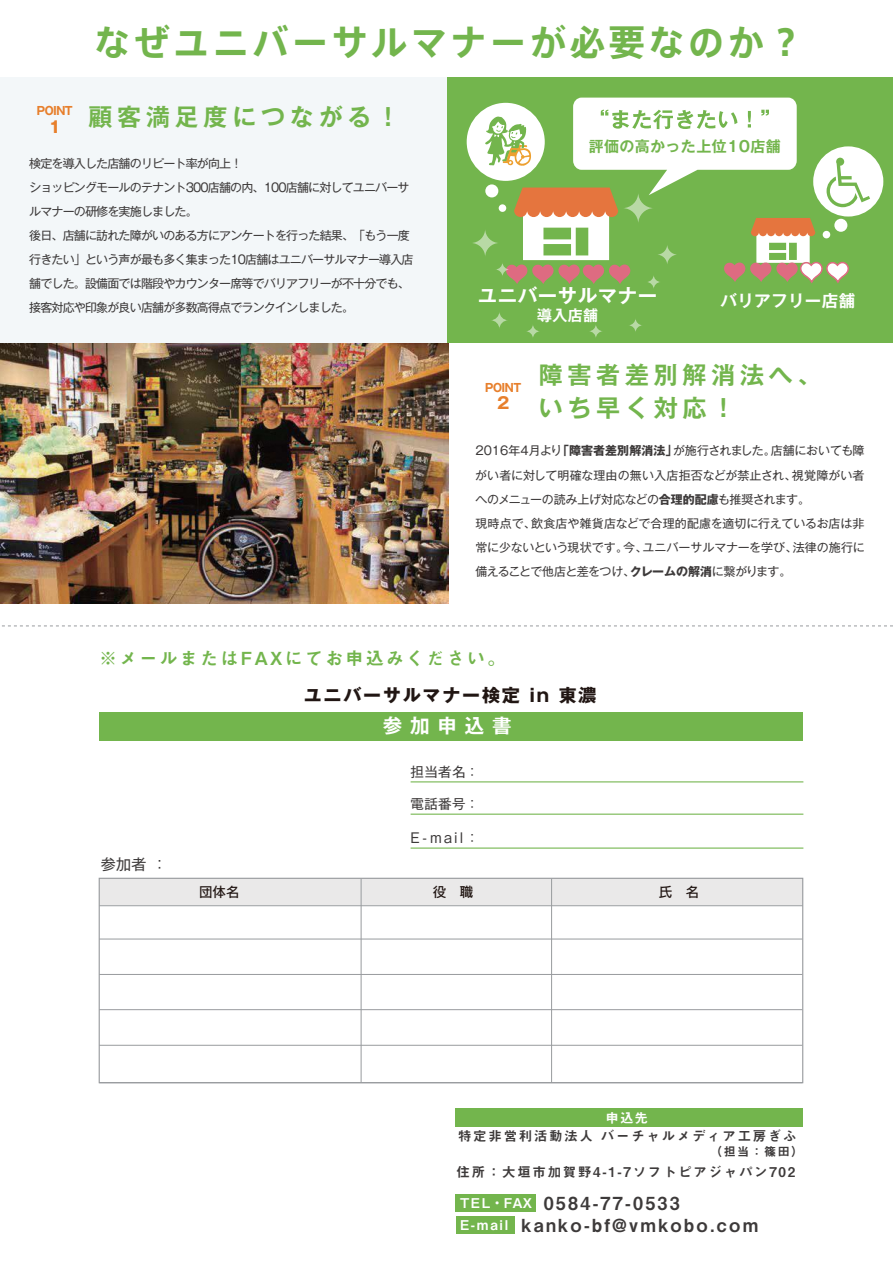
<style>
.page{position:relative;width:893px;height:1263px;background:#fff}
.page>*{position:absolute;margin:0;border:0;box-sizing:border-box;transform-origin:0 0}
.t1{font:700 36px "Axis Std";letter-spacing:.1em;color:#73b54d}
.t2{font:700 24px/33px "Gothic MB101 Pro De";letter-spacing:.2em;color:#73b54d}
.t3{font:700 19.5px "Gothic MB101 Pro De";letter-spacing:.025em;color:#fff}
.t4{font:18px "Midashi Go Pro MB31";letter-spacing:.125em;color:#3d3a3a}
.t5{font:18px "Midashi Go Pro MB31";letter-spacing:.125em;color:#73b54d}
.t6{font:700 18px "Gothic MB101 Pro";letter-spacing:.1em;color:#211613}
.t7{font:700 16.5px "Gothic MB101 Pro De";letter-spacing:.025em;color:#fff}
.t8{font:700 16.05px "Gothic MB101 Pro";color:#e77f2c}
.t9{font:700 15px "Gothic MB101 Pro De";letter-spacing:.025em;color:#73b54d}
.t10{font:15px "Gothic MB101 Pro";color:#3d3a3a}
.t11{font:700 15px "Gothic MB101 Pro De";color:#fff}
.t12{font:13.5px "Midashi Go Pro MB31";letter-spacing:.125em;color:#3d3a3a}
.t13{font:13.5px "Gothic MB101 Pro";letter-spacing:.02em;color:#3d3a3a}
.t14{font:500 13.5px "Iwa UCDA Goth Std";color:#211613}
.t15{font:13.5px "Midashi Go Pro MB31";color:#fff}
.t16{font:12px/24px "Gothic MB101 Pro";letter-spacing:-.07em;color:#3d3a3a}
.t17{font:12px/24px "Gothic MB101 Pro";letter-spacing:-.015em;color:#3d3a3a}
.t18{font:12px "Midashi Go Pro MB31";color:#3d3a3a}
.t19{font:700 11.4px "Gothic MB101 Pro";letter-spacing:-.05em;color:#e77f2c;scale:.9 1}
.s1{font-weight:700}
.s2{font-size:13.5px;color:#fff}
</style>
<div class="page">
<div style="left:456px;top:1108px;width:347px;height:19px;background:#73b54d"></div>
<div style="left:456px;top:1194px;width:80px;height:18px;background:#73b54d"></div>
<div style="left:456px;top:1216px;width:59px;height:18px;background:#73b54d"></div>
<div style="left:99px;top:712px;width:704px;height:28px;background:#73b54d"></div>
<hr style="left:411px;top:781px;width:392px;height:1px;background:#73b54d">
<hr style="left:411px;top:814px;width:392px;height:1px;background:#73b54d">
<hr style="left:411px;top:847px;width:392px;height:2px;background:#73b54d">
<div style="left:446px;top:77px;width:447px;height:266px;background:#73b54d"></div>
<div style="left:0;top:77px;width:446px;height:266px;background:#f3f7f9"></div>
<svg style="left:526px;top:324px;width:14px;height:15px"></svg>
<svg style="left:588px;top:324px;width:15px;height:15px"></svg>
<svg style="left:471px;top:229px;width:28px;height:28px"></svg>
<svg style="left:490px;top:311px;width:18px;height:18px"></svg>
<svg style="left:628px;top:318px;width:15px;height:15px"></svg>
<div style="left:813px;top:146px;width:70px;height:71px;background:#fff;border-radius:50%"></div>
<div style="left:467px;top:103px;width:78px;height:78px;background:#fff;border-radius:50%"></div>
<svg style="left:485px;top:98px;width:385px;height:187px"></svg>
<div style="left:834px;top:219px;width:13px;height:13px;background:#fff;border-radius:50%"></div>
<div style="left:485px;top:184px;width:13px;height:13px;background:#fff;border-radius:50%"></div>
<div style="left:823px;top:231px;width:7px;height:7px;background:#fff;border-radius:50%"></div>
<div style="left:499px;top:204px;width:7px;height:8px;background:#fff;border-radius:50%"></div>
<img style="left:0;top:343px;width:448px;height:260px">
<svg style="left:2px;top:625px;width:891px;height:1px"></svg>
<div style="left:99px;top:879px;width:704px;height:26px;background:#eae9e9"></div>
<div style="left:99px;top:878px;width:704px;height:205px;border:1px solid #989b9e"></div>
<hr style="left:99px;top:905px;width:704px;height:1px;background:#989b9e">
<hr style="left:99px;top:939px;width:703px;height:1px;background:#989b9e">
<hr style="left:361px;top:879px;width:1px;height:204px;background:#989b9e">
<hr style="left:551px;top:879px;width:1px;height:204px;background:#989b9e">
<hr style="left:99px;top:974px;width:703px;height:1px;background:#989b9e">
<hr style="left:99px;top:1009px;width:703px;height:1px;background:#989b9e">
<hr style="left:99px;top:1045px;width:703px;height:1px;background:#989b9e">
<hr style="left:99px;top:1082px;width:703px;height:1px;background:#989b9e">
<h1 class="t1" style="left:94px;top:15px;width:711px">なぜユニバーサルマナーが必要なのか？</h1>
<p class="t19" style="left:37px;top:101px;width:41px">POINT</p>
<h3 class="t8" style="left:49px;top:113px;width:14px">1</h3>
<h2 class="t2" style="left:88px;top:97px;width:313px">顧客満足度につながる！</h2>
<p class="t9" style="left:589px;top:133px;width:194px">評価の高かった上位10店舗</p>
<p class="t16" style="left:29px;top:150px;width:386px">検定を導入した店舗のリピート率が向上！<br>ショッピングモールのテナント300店舗の内、100店舗に対してユニバーサルマナーの研修を実施しました。<br>後日、店舗に訪れた障がいのある方にアンケートを行った結果、「もう一度行きたい」という声が最も多く集まった10店舗はユニバーサルマナー導入店舗でした。設備面では階段やカウンター席等でバリアフリーが不十分でも、接客対応や印象が良い店舗が多数高得点でランクインしました。</p>
<h3 class="t3" style="left:478px;top:280px;width:181px">ユニバーサルマナー</h3>
<p class="t11" style="left:537px;top:303px;width:63px">導入店舗</p>
<h3 class="t7" style="left:720px;top:287px;width:136px">バリアフリー店舗</h3>
<p class="t19" style="left:485px;top:378px;width:41px">POINT</p>
<h3 class="t8" style="left:497px;top:390px;width:14px">2</h3>
<h2 class="t2" style="left:539px;top:355px;width:284px">障害者差別解消法へ、いち早く対応！</h2>
<p class="t17" style="left:475px;top:437px;width:391px">2016年4月より<span class="s1">「障害者差別解消法」</span>が施行されました。店舗においても障がい者に対して明確な理由の無い入店拒否などが禁止され、視覚障がい者へのメニューの読み上げ対応などの<span class="s1">合理的配慮</span>も推奨されます。<br>現時点で、飲食店や雑貨店などで合理的配慮を適切に行えているお店は非常に少ないという現状です。今、ユニバーサルマナーを学び、法律の施行に備えることで他店と差をつけ、<span class="s1">クレームの解消</span>に繋がります。</p>
<h3 class="t5" style="left:99px;top:644px;width:408px">※メールまたはFAXにてお申込みください。</h3>
<h3 class="t6" style="left:304px;top:681px;width:294px">ユニバーサルマナー検定 in 東濃</h3>
<h3 class="t3" style="left:383px;top:710px;width:130px">参加申込書</h3>
<p class="t10" style="left:101px;top:852px;width:68px">参加者：</p>
<p class="t13" style="left:411px;top:761px;width:70px">担当者名：</p>
<p class="t13" style="left:411px;top:793px;width:70px">電話番号：</p>
<p class="t13" style="left:411px;top:827px;width:70px">E-mail：</p>
<p class="t14" style="left:199px;top:882px;width:42px">団体名</p>
<p class="t14" style="left:433px;top:882px;width:42px">役　職</p>
<p class="t14" style="left:659px;top:882px;width:42px">氏　名</p>
<p class="t15" style="left:605px;top:1106px;width:44px">申込先</p>
<p class="t12" style="left:458px;top:1125px;width:340px">特定非営利活動法人バーチャルメディア工房ぎふ</p>
<p class="t18" style="left:710px;top:1142px;width:94px">（担当：篠田）</p>
<p class="t12" style="left:457px;top:1161px;width:340px">住所：大垣市加賀野4-1-7ソフトピアジャパン702</p>
<h3 class="t4" style="left:460px;top:1211px;width:300px"><span class="s2">E-mail</span> kanko-bf@vmkobo.com</h3>
<h3 class="t4" style="left:460px;top:1188px;width:221px"><span class="s2">TEL・FAX</span> 0584-77-0533</h3>
</div>
